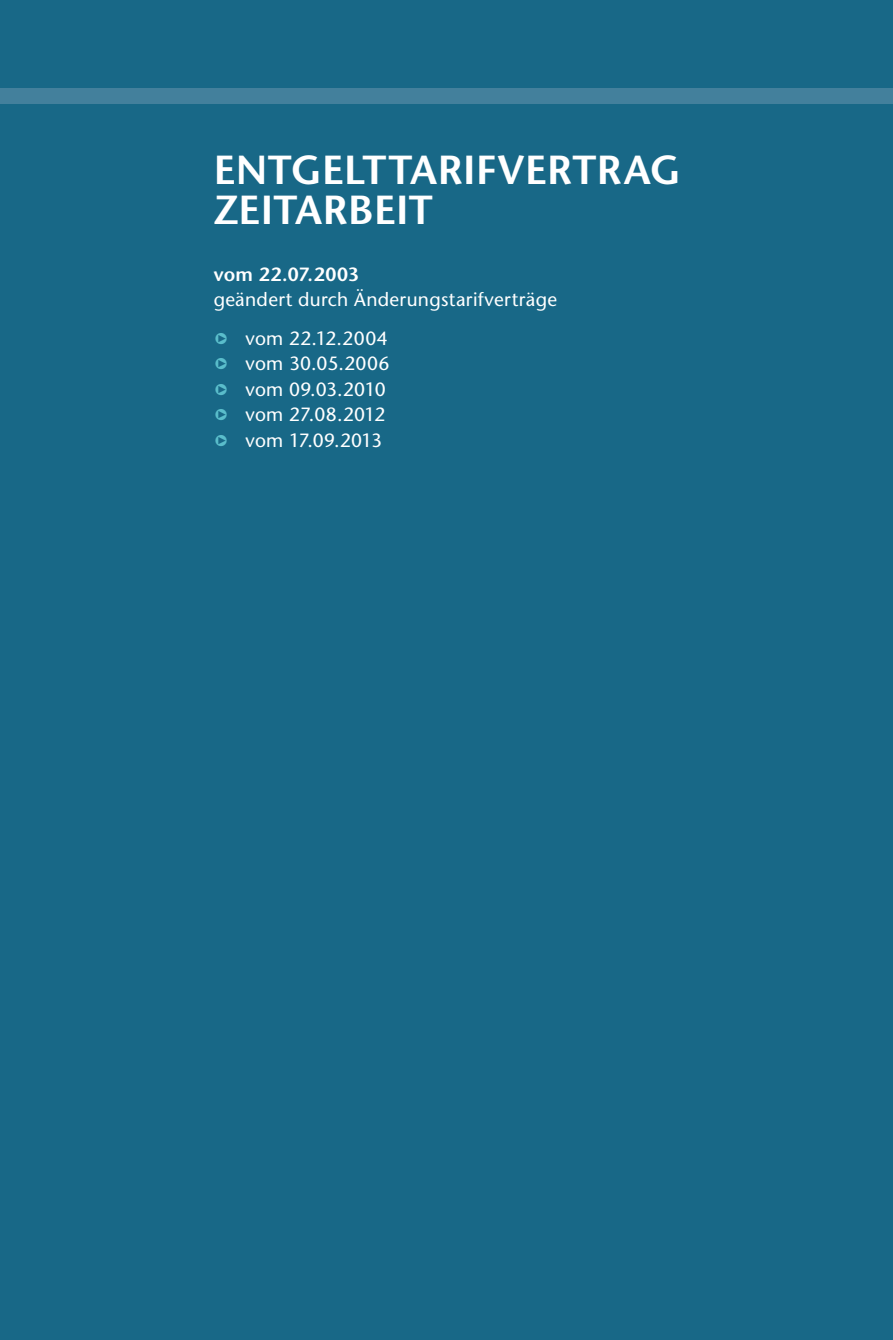
<style>
.page{position:relative;width:893px;height:1340px;background:#fff}
.page>*{position:absolute;margin:0;border:0;box-sizing:border-box;transform-origin:0 0}
.t1{font:600 40.5px/40.5px "Stone Sans";letter-spacing:.01em;color:#fff}
.t2{font:19.12px "Stone Sans";letter-spacing:.015em;color:#fff}
.t3{font:600 19.12px "Stone Sans";letter-spacing:.025em;color:#fff}
.s1{color:#5abdcb}
</style>
<div class="page">
<div style="left:0;top:0;width:893px;height:1339px;background:#186887"></div>
<div style="left:0;top:88px;width:893px;height:16px;background:#43809c"></div>
<h1 class="t1" style="left:214px;top:149px;width:469px;text-indent:22px">NTGELTTARIFVERTRAG<br>ZEITARBEIT</h1>
<h1 class="t1" style="left:134px;top:149px;width:52px">E</h1>
<p class="t3" style="left:214px;top:262px;width:147px">VOM 22.07.2003</p>
<p class="t2" style="left:214px;top:288px;width:345px">geändert durch Änderungstarifverträge</p>
<p class="t2" style="left:214px;top:326px;width:176px"><span class="s1">❑</span> vom 22.12.2004</p>
<p class="t2" style="left:214px;top:352px;width:177px"><span class="s1">❑</span> vom 30.05.2006</p>
<p class="t2" style="left:214px;top:377px;width:174px"><span class="s1">❑</span> vom 09.03.2010</p>
<p class="t2" style="left:214px;top:403px;width:173px"><span class="s1">❑</span> vom 27.08.2012</p>
<p class="t2" style="left:214px;top:428px;width:170px"><span class="s1">❑</span> vom 17.09.2013</p>
</div>
